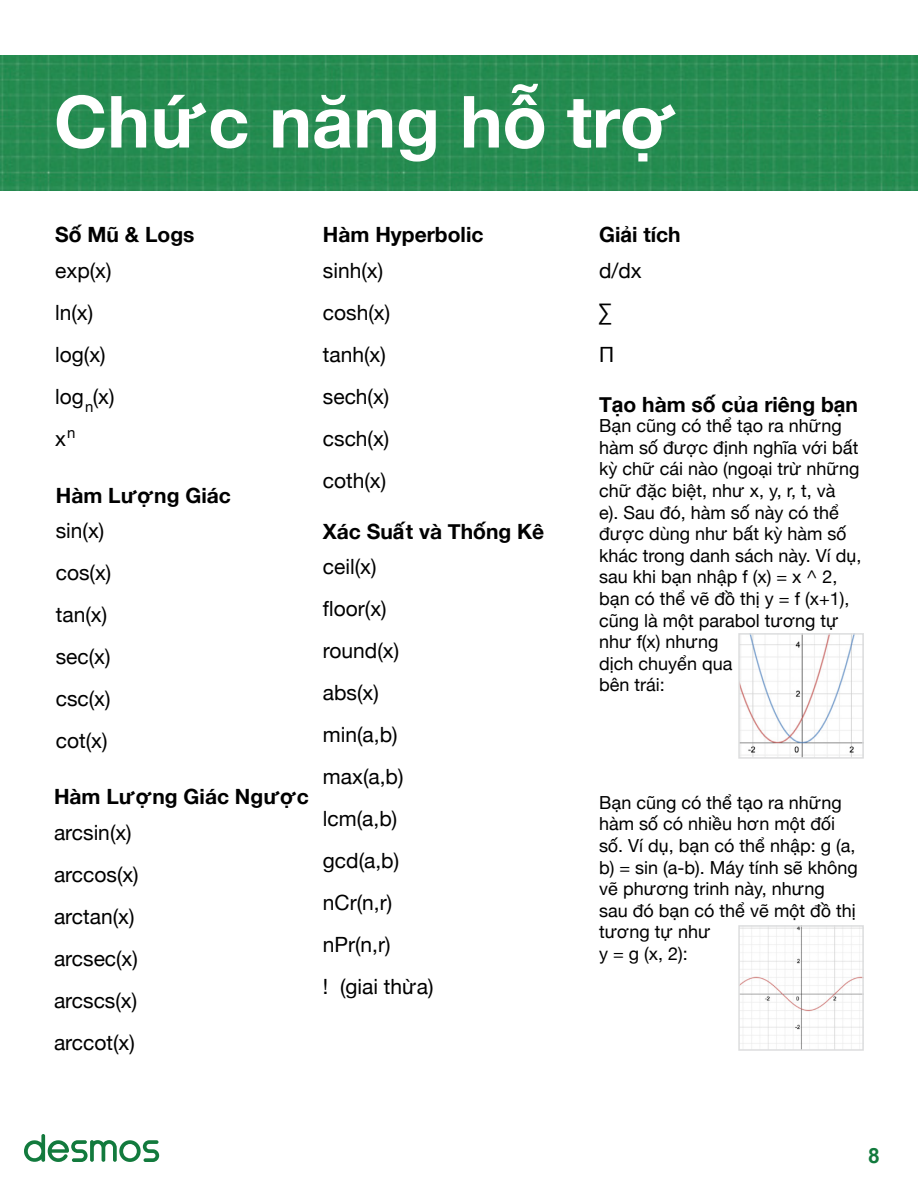
<style>
.page{position:relative;width:918px;height:1188px;background:#fff}
.page>*{position:absolute;margin:0;border:0;box-sizing:border-box;transform-origin:0 0}
.t1{font:700 72px "Helvetica Neue";color:#fff}
.t2{font:21px "Helvetica Neue";color:#000}
.t3{font:700 21px "Helvetica Neue";color:#000}
.t4{font:700 21px "Arial";color:#127a3d}
.t5{font:18px/21.6px "Helvetica Neue";color:#000}
.t6{font:15px "Helvetica Neue";color:#000}
</style>
<div class="page">
<svg style="left:24px;top:1134px;width:135px;height:28px"></svg>
<img style="left:0;top:55px;width:918px;height:135px">
<img style="left:741px;top:636px;width:120px;height:120px">
<div style="left:738px;top:633px;width:126px;height:126px;border:2px solid #dcddde"></div>
<img style="left:741px;top:928px;width:120px;height:120px">
<div style="left:738px;top:925px;width:126px;height:126px;border:2px solid #dcddde"></div>
<p class="t1" style="left:54px;top:65px;width:625px">Chức năng hỗ trợ</p>
<p class="t3" style="left:55px;top:218px;width:141px">Số Mũ &amp; Logs</p>
<p class="t2" style="left:55px;top:255px;width:58px">exp(x)</p>
<p class="t2" style="left:55px;top:297px;width:40px">ln(x)</p>
<p class="t2" style="left:55px;top:339px;width:52px">log(x)</p>
<p class="t2" style="left:55px;top:381px;width:61px">log (x)</p>
<p class="t2" style="left:55px;top:423px;width:12px">x</p>
<p class="t6" style="left:85px;top:395px;width:10px">n</p>
<p class="t6" style="left:67px;top:421px;width:10px">n</p>
<p class="t3" style="left:56px;top:479px;width:177px">Hàm Lượng Giác</p>
<p class="t2" style="left:56px;top:515px;width:50px">sin(x)</p>
<p class="t2" style="left:56px;top:557px;width:57px">cos(x)</p>
<p class="t2" style="left:56px;top:599px;width:53px">tan(x)</p>
<p class="t2" style="left:56px;top:641px;width:56px">sec(x)</p>
<p class="t2" style="left:56px;top:683px;width:56px">csc(x)</p>
<p class="t2" style="left:56px;top:725px;width:53px">cot(x)</p>
<p class="t3" style="left:54px;top:780px;width:257px">Hàm Lượng Giác Ngược</p>
<p class="t2" style="left:54px;top:817px;width:79px">arcsin(x)</p>
<p class="t2" style="left:54px;top:859px;width:86px">arccos(x)</p>
<p class="t2" style="left:54px;top:901px;width:82px">arctan(x)</p>
<p class="t2" style="left:54px;top:943px;width:85px">arcsec(x)</p>
<p class="t2" style="left:54px;top:985px;width:85px">arcscs(x)</p>
<p class="t2" style="left:54px;top:1027px;width:82px">arccot(x)</p>
<p class="t3" style="left:323px;top:218px;width:162px">Hàm Hyperbolic</p>
<p class="t3" style="left:599px;top:218px;width:83px">Giải tích</p>
<p class="t2" style="left:323px;top:255px;width:62px">sinh(x)</p>
<p class="t2" style="left:323px;top:297px;width:69px">cosh(x)</p>
<p class="t2" style="left:323px;top:339px;width:64px">tanh(x)</p>
<p class="t2" style="left:323px;top:381px;width:68px">sech(x)</p>
<p class="t2" style="left:323px;top:423px;width:68px">csch(x)</p>
<p class="t2" style="left:323px;top:465px;width:65px">coth(x)</p>
<p class="t3" style="left:323px;top:515px;width:223px">Xác Suất và Thống Kê</p>
<p class="t2" style="left:323px;top:551px;width:55px">ceil(x)</p>
<p class="t2" style="left:323px;top:593px;width:65px">floor(x)</p>
<p class="t2" style="left:323px;top:635px;width:78px">round(x)</p>
<p class="t2" style="left:323px;top:677px;width:57px">abs(x)</p>
<p class="t2" style="left:323px;top:719px;width:76px">min(a,b)</p>
<p class="t2" style="left:323px;top:761px;width:82px">max(a,b)</p>
<p class="t2" style="left:323px;top:803px;width:76px">lcm(a,b)</p>
<p class="t2" style="left:323px;top:845px;width:78px">gcd(a,b)</p>
<p class="t2" style="left:323px;top:887px;width:71px">nCr(n,r)</p>
<p class="t2" style="left:323px;top:929px;width:69px">nPr(n,r)</p>
<p class="t2" style="left:323px;top:971px;width:112px">! (giai thừa)</p>
<p class="t2" style="left:599px;top:255px;width:44px">d/dx</p>
<p class="t2" style="left:599px;top:297px;width:14px">∑</p>
<p class="t2" style="left:599px;top:339px;width:17px">Π</p>
<p class="t3" style="left:599px;top:388px;width:260px">Tạo hàm số của riêng bạn</p>
<p class="t5" style="left:599px;top:416px;width:264px">Bạn cũng có thể tạo ra những hàm số được định nghĩa với bất kỳ chữ cái nào (ngoại trừ những chữ đặc biệt, như x, y, r, t, và<br>e). Sau đó, hàm số này có thể được dùng như bất kỳ hàm số khác trong danh sách này. Ví dụ, sau khi bạn nhập f (x) = x ^ 2, bạn có thể vẽ đồ thị y = f (x+1), cũng là một parabol tương tự như f(x) nhưng<br>dịch chuyển qua<br>bên trái:</p>
<p class="t5" style="left:599px;top:793px;width:260px">Bạn cũng có thể tạo ra những hàm số có nhiều hơn một đối số. Ví dụ, bạn có thể nhập: g (a, b) = sin (a-b). Máy tính sẽ không vẽ phương trinh này, nhưng<br>sau đó bạn có thể vẽ một đồ thị tương tự như</p>
<p class="t5" style="left:599px;top:944px;width:90px">y = g (x, 2):</p>
<p class="t4" style="left:868px;top:1142px;width:13px">8</p>
</div>
